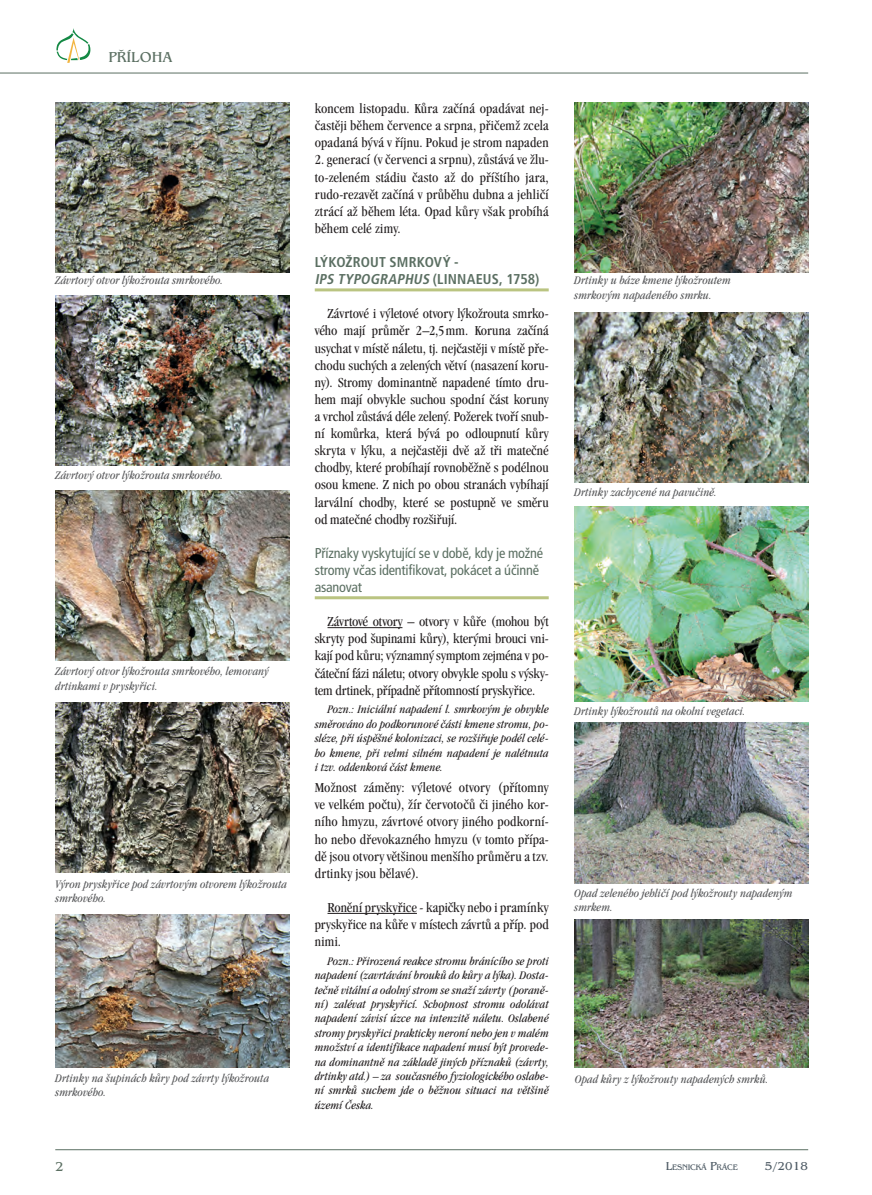
<style>
.page{position:relative;width:872px;height:1195px;background:#fff}
.page>*{position:absolute;margin:0;border:0;box-sizing:border-box;transform-origin:0 0}
.t1{font:15px "Benguiat CE";color:#5b6f62}
.t2{font:condensed 14.25px/17.1px "Garamond CE";letter-spacing:.01em;color:#231f20;text-align:justify}
.t3{font:condensed 14.25px/17.1px "Frutiger CE";letter-spacing:-.015em;color:#5b6f62}
.t4{font:700 condensed 14.25px/17.1px "Frutiger CE";letter-spacing:.01em;color:#5b6f62}
.t5{font:13.5px "Benguiat CE";color:#5b6f62}
.t6{font:italic condensed 12px/14.4px "Garamond CE";letter-spacing:.01em;color:#231f20;text-align:justify}
.t7{font:italic condensed 12px/14.4px "Garamond CE";letter-spacing:.01em;color:#57585a}
.t8{font:12px "Benguiat CE";color:#4c5963}
.t9{font:8.4px "Benguiat CE";letter-spacing:-.03em;color:#4c5963}
.s1{font-style:italic}
.s2{font-size:12px}
</style>
<div class="page">
<hr style="left:55px;top:1149px;width:753px;height:1px;background:#5b6f62">
<hr style="left:0;top:73px;width:808px;height:1px;background:#5b6f62">
<svg style="left:56px;top:28px;width:35px;height:35px"></svg>
<hr style="left:315px;top:288px;width:233px;height:3px;background:#bac481">
<hr style="left:315px;top:596px;width:233px;height:3px;background:#bac481">
<hr style="left:327px;top:627px;width:75px;height:1px;background:#231f20">
<hr style="left:327px;top:913px;width:90px;height:1px;background:#231f20">
<img style="left:55px;top:102px;width:234px;height:170px">
<img style="left:55px;top:702px;width:234px;height:170px">
<img style="left:55px;top:296px;width:234px;height:170px">
<img style="left:55px;top:915px;width:234px;height:152px">
<img style="left:574px;top:312px;width:234px;height:170px">
<img style="left:55px;top:490px;width:234px;height:170px">
<img style="left:574px;top:102px;width:234px;height:170px">
<img style="left:574px;top:506px;width:234px;height:196px">
<img style="left:574px;top:919px;width:234px;height:148px">
<img style="left:574px;top:723px;width:234px;height:160px">
<p class="t1" style="left:108px;top:49px;width:65px">Příloha</p>
<p class="t7" style="left:55px;top:274px;width:169px">Závrtový otvor lýkožrouta smrkového.</p>
<p class="t7" style="left:55px;top:468px;width:169px">Závrtový otvor lýkožrouta smrkového.</p>
<p class="t7" style="left:55px;top:665px;width:215px">Závrtový otvor lýkožrouta smrkového, lemovaný drtinkami v pryskyřici.</p>
<p class="t7" style="left:55px;top:877px;width:233px">Výron pryskyřice pod závrtovým otvorem lýkožrouta smrkového.</p>
<p class="t7" style="left:55px;top:1071px;width:215px">Drtinky na šupinách kůry pod závrty lýkožrouta smrkového.</p>
<p class="t2" style="left:315px;top:100px;width:235px">koncem listopadu. Kůra začíná opadávat nej&shy;častěji během července a srpna, přičemž zcela opadaná bývá v říjnu. Pokud je strom napaden</p>
<p class="t2" style="left:315px;top:152px;width:235px">2. generací (v červenci a srpnu), zůstává ve žlu&shy;to-zeleném stádiu často až do příštího jara, rudo-rezavět začíná v průběhu dubna a jehličí ztrácí až během léta. Opad kůry však probíhá během celé zimy.</p>
<p class="t4" style="left:315px;top:254px;width:226px">LÝKOŽROUT SMRKOVÝ -<br><span class="s1">IPS TYPOGRAPHUS</span> (LI NNAEUS, 1758)</p>
<p class="t2" style="left:315px;top:306px;width:235px;text-indent:13px">Závrtové i výletové otvory lýkožrouta smrko&shy;vého mají průměr 2–2,5mm. Koruna začíná usychat v místě náletu, tj. nejčastěji v místě pře&shy;chodu suchých a zelených větví (nasazení koru&shy;ny). Stromy dominantně napadené tímto dru&shy;hem mají obvykle suchou spodní část koruny a vrchol zůstává déle zelený. Požerek tvoří snub&shy;ní komůrka, která bývá po odloupnutí kůry skryta v lýku, a nejčastěji dvě až tři matečné chodby, které probíhají rovnoběžně s podélnou osou kmene. Z nich po obou stranách vybíhají larvální chodby, které se postupně ve směru od matečné chodby rozšiřují.</p>
<p class="t3" style="left:315px;top:544px;width:230px">Příznaky vyskytující se v době, kdy je možné stromy včas identifikovat, pokácet a účinně asanovat</p>
<p class="t2" style="left:315px;top:613px;width:235px;text-indent:13px">Závrtové otvory – otvory v kůře (mohou být skryty pod šupinami kůry), kterými brouci vni&shy;kají pod kůru; významný symptom zejména v po&shy;čáteční fázi náletu; otvory obvykle spolu s výsky&shy;tem drtinek, případně přítomností pryskyřice.</p>
<p class="t6" style="left:315px;top:703px;width:235px;text-indent:13px">Pozn.: Iniciální napadení l. smrkovým je obvykle směrováno do podkorunové části kmene stromu, po&shy;sléze, při úspěšné kolonizaci, se rozšiřuje podél celé&shy;ho kmene, při velmi silném napadení je nalétnuta i tzv. oddenková část kmene.</p>
<p class="t2" style="left:315px;top:779px;width:235px">Možnost záměny: výletové otvory (přítomny ve velkém počtu), žír červotočů či jiného kor&shy;ního hmyzu, závrtové otvory jiného podkorní&shy;ho nebo dřevokazného hmyzu (v tomto přípa&shy;dě jsou otvory většinou menšího průměru a tzv. drtinky jsou bělavé).</p>
<p class="t2" style="left:315px;top:899px;width:235px;text-indent:13px">Ronění pryskyřice - kapičky nebo i pramínky pryskyřice na kůře v místech závrtů a příp. pod nimi.</p>
<p class="t6" style="left:315px;top:954px;width:235px;text-indent:13px">Pozn.: Přirozená reakce stromu bránícího se proti napadení (zavrtávání brouků do kůry a lýka). Dosta&shy;tečně vitální a odolný strom se snaží závrty (poraně&shy;ní) zalévat pryskyřicí. Schopnost stromu odolávat napadení závisí úzce na intenzitě náletu. Oslabené stromy pryskyřici prakticky neroní nebo jen v malém množství a identifikace napadení musí být provede&shy;na dominantně na základě jiných příznaků (závrty, drtinky atd.) – za současného fyziologického oslabe&shy;ní smrků suchem jde o běžnou situaci na většině území Česka.</p>
<p class="t7" style="left:574px;top:274px;width:158px">Drtinky u báze kmene lýkožroutem smrkovým napadeného smrku.</p>
<p class="t7" style="left:574px;top:486px;width:144px">Drtinky zachycené na pavučině.</p>
<p class="t7" style="left:574px;top:704px;width:173px">Drtinky lýkožroutů na okolní vegetaci.</p>
<p class="t7" style="left:574px;top:886px;width:220px">Opad zeleného jehličí pod lýkožrouty napadeným smrkem.</p>
<p class="t7" style="left:575px;top:1072px;width:195px">Opad kůry z lýkožrouty napadených smrků.</p>
<p class="t5" style="left:55px;top:1159px;width:10px">2</p>
<p class="t9" style="left:666px;top:1162px;width:74px"><span class="s2">L</span>ESNICKÁ <span class="s2">P</span>RÁCE</p>
<p class="t8" style="left:764px;top:1159px;width:45px">5/2018</p>
</div>
